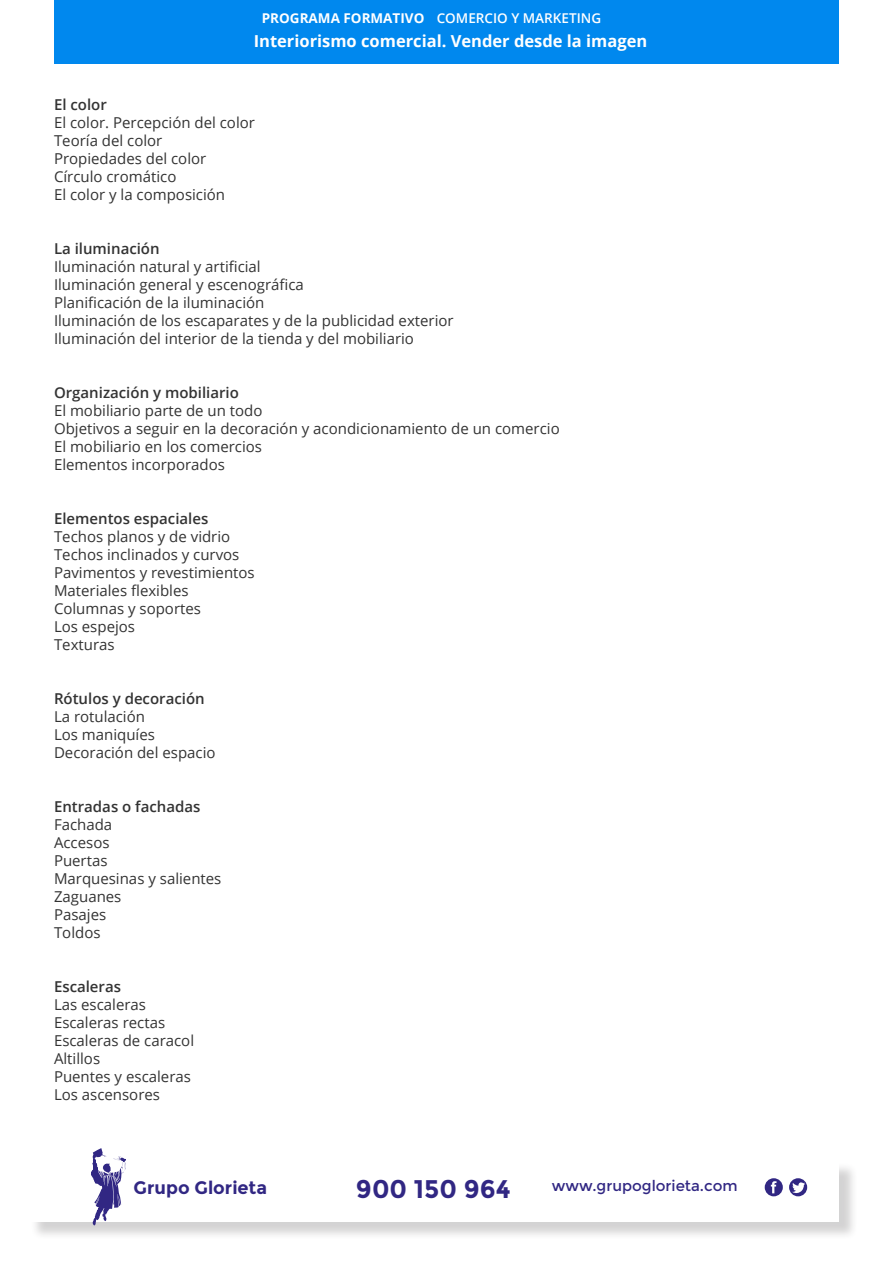
<style>
.page{position:relative;width:893px;height:1263px;background:#fff}
.page>*{position:absolute;margin:0;border:0;box-sizing:border-box;transform-origin:0 0}
.t1{font:700 25.5px "Montserrat";color:#312783}
.t2{font:700 18px "Montserrat";color:#312783}
.t3{font:700 16.5px "Open Sans";color:#fff}
.t4{font:15px "Open Sans";color:#333}
.t5{font:600 15px "Open Sans";color:#333}
.t6{font:15px "Montserrat";color:#312783}
.t7{font:600 13.5px "Open Sans";color:#fff}
.t8{font:700 13.5px "Open Sans";color:#fff}
</style>
<div class="page">
<div style="left:54px;top:0;width:784px;height:64px;background:#08e"></div>
<div style="left:30px;top:1162px;width:828px;height:78px;background:#231f20;opacity:.2"></div>
<div style="left:28px;top:1160px;width:811px;height:61px;background:#fff"></div>
<svg style="left:91px;top:1148px;width:35px;height:77px"></svg>
<div style="left:765px;top:1178px;width:18px;height:18px;background:#312783;border-radius:50%"></div>
<svg style="left:771px;top:1181px;width:6px;height:12px"></svg>
<div style="left:789px;top:1178px;width:18px;height:18px;background:#312783;border-radius:50%"></div>
<svg style="left:792px;top:1182px;width:13px;height:11px"></svg>
<p class="t8" style="left:262px;top:9px;width:164px">PROGRAMA FORMATIVO</p>
<p class="t7" style="left:437px;top:9px;width:166px">COMERCIO Y MARKETING</p>
<p class="t3" style="left:254px;top:29px;width:395px">Interiorismo comercial. Vender desde la imagen</p>
<p class="t5" style="left:54px;top:95px;width:54px">El color</p>
<p class="t4" style="left:54px;top:113px;width:202px">El color. Percepción del color</p>
<p class="t4" style="left:54px;top:131px;width:110px">Teoría del color</p>
<p class="t4" style="left:54px;top:149px;width:154px">Propiedades del color</p>
<p class="t4" style="left:54px;top:167px;width:124px">Círculo cromático</p>
<p class="t4" style="left:54px;top:185px;width:173px">El color y la composición</p>
<p class="t5" style="left:54px;top:239px;width:107px">La iluminación</p>
<p class="t4" style="left:54px;top:257px;width:208px">Iluminación natural y artificial</p>
<p class="t4" style="left:54px;top:275px;width:251px">Iluminación general y escenográfica</p>
<p class="t4" style="left:54px;top:293px;width:212px">Planificación de la iluminación</p>
<p class="t4" style="left:54px;top:311px;width:401px">Iluminación de los escaparates y de la publicidad exterior</p>
<p class="t4" style="left:54px;top:329px;width:361px">Iluminación del interior de la tienda y del mobiliario</p>
<p class="t5" style="left:54px;top:383px;width:186px">Organización y mobiliario</p>
<p class="t4" style="left:54px;top:401px;width:210px">El mobiliario parte de un todo</p>
<p class="t4" style="left:54px;top:419px;width:507px">Objetivos a seguir en la decoración y acondicionamiento de un comercio</p>
<p class="t4" style="left:54px;top:437px;width:210px">El mobiliario en los comercios</p>
<p class="t4" style="left:54px;top:455px;width:172px">Elementos incorporados</p>
<p class="t5" style="left:54px;top:509px;width:156px">Elementos espaciales</p>
<p class="t4" style="left:54px;top:527px;width:178px">Techos planos y de vidrio</p>
<p class="t4" style="left:54px;top:545px;width:187px">Techos inclinados y curvos</p>
<p class="t4" style="left:54px;top:563px;width:202px">Pavimentos y revestimientos</p>
<p class="t4" style="left:54px;top:581px;width:136px">Materiales flexibles</p>
<p class="t4" style="left:54px;top:599px;width:148px">Columnas y soportes</p>
<p class="t4" style="left:54px;top:617px;width:83px">Los espejos</p>
<p class="t4" style="left:54px;top:635px;width:62px">Texturas</p>
<p class="t5" style="left:54px;top:689px;width:152px">Rótulos y decoración</p>
<p class="t4" style="left:54px;top:707px;width:93px">La rotulación</p>
<p class="t4" style="left:54px;top:725px;width:102px">Los maniquíes</p>
<p class="t4" style="left:54px;top:743px;width:163px">Decoración del espacio</p>
<p class="t5" style="left:54px;top:797px;width:148px">Entradas o fachadas</p>
<p class="t4" style="left:54px;top:815px;width:60px">Fachada</p>
<p class="t4" style="left:54px;top:833px;width:57px">Accesos</p>
<p class="t4" style="left:54px;top:851px;width:55px">Puertas</p>
<p class="t4" style="left:54px;top:869px;width:169px">Marquesinas y salientes</p>
<p class="t4" style="left:54px;top:887px;width:69px">Zaguanes</p>
<p class="t4" style="left:54px;top:905px;width:54px">Pasajes</p>
<p class="t4" style="left:54px;top:923px;width:48px">Toldos</p>
<p class="t5" style="left:54px;top:977px;width:69px">Escaleras</p>
<p class="t4" style="left:54px;top:995px;width:94px">Las escaleras</p>
<p class="t4" style="left:54px;top:1013px;width:113px">Escaleras rectas</p>
<p class="t4" style="left:54px;top:1031px;width:142px">Escaleras de caracol</p>
<p class="t4" style="left:54px;top:1049px;width:48px">Altillos</p>
<p class="t4" style="left:54px;top:1067px;width:138px">Puentes y escaleras</p>
<p class="t4" style="left:54px;top:1085px;width:108px">Los ascensores</p>
<p class="t2" style="left:134px;top:1177px;width:135px">Grupo Glorieta</p>
<p class="t1" style="left:356px;top:1174px;width:156px">900 150 964</p>
<p class="t6" style="left:552px;top:1177px;width:187px">www.grupoglorieta.com</p>
</div>
